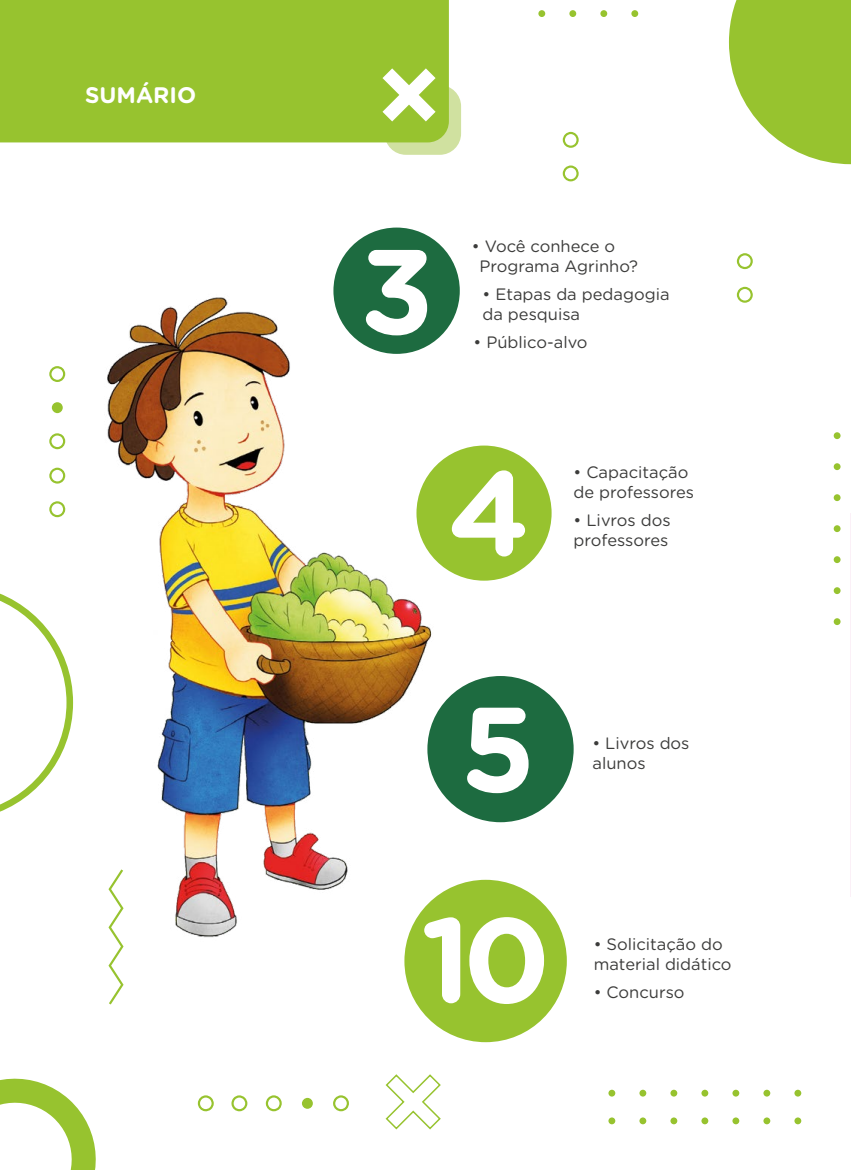
<style>
.page{position:relative;width:851px;height:1170px;background:#fff}
.page>*{position:absolute;margin:0;border:0;box-sizing:border-box;transform-origin:0 0}
.t1{font:700 120px/210.8px "Gotham Rounded";color:#fff;text-align:center}
.t2{font:700 22.5px "Gotham Rounded";color:#fff}
.t3{font:16.5px/19.8px "Gotham Rounded";color:#3c3c3b}
</style>
<div class="page">
<img style="left:107px;top:297px;width:326px;height:650px">
<div style="left:384px;top:85px;width:77px;height:70px;background:#d0e1a0;border-radius:21px"></div>
<div style="left:0;top:0;width:449px;height:142px;background:#97c32f"></div>
<svg style="left:382px;top:68px;width:53px;height:53px"></svg>
<div style="left:404px;top:879px;width:162px;height:163px;background:#97c32f;border-radius:50%"></div>
<div style="left:333px;top:227px;width:126px;height:127px;background:#1d6b40;border-radius:50%"></div>
<div style="left:416px;top:445px;width:135px;height:135px;background:#97c32f;border-radius:50%"></div>
<div style="left:427px;top:676px;width:146px;height:146px;background:#1d6b40;border-radius:50%"></div>
<svg style="left:49px;top:501px;width:16px;height:16px"></svg>
<div style="left:52px;top:402px;width:11px;height:11px;background:#97c32f;border-radius:50%"></div>
<svg style="left:49px;top:467px;width:16px;height:16px"></svg>
<svg style="left:49px;top:433px;width:16px;height:16px"></svg>
<svg style="left:49px;top:366px;width:16px;height:16px"></svg>
<svg style="left:0;top:1078px;width:96px;height:91px"></svg>
<svg style="left:0;top:593px;width:73px;height:219px"></svg>
<div style="left:608px;top:1089px;width:7px;height:7px;background:#97c32f;border-radius:50%"></div>
<div style="left:639px;top:1089px;width:7px;height:7px;background:#97c32f;border-radius:50%"></div>
<div style="left:670px;top:1089px;width:7px;height:7px;background:#97c32f;border-radius:50%"></div>
<div style="left:701px;top:1089px;width:7px;height:7px;background:#97c32f;border-radius:50%"></div>
<div style="left:732px;top:1089px;width:7px;height:7px;background:#97c32f;border-radius:50%"></div>
<div style="left:763px;top:1089px;width:7px;height:7px;background:#97c32f;border-radius:50%"></div>
<div style="left:794px;top:1089px;width:7px;height:7px;background:#97c32f;border-radius:50%"></div>
<div style="left:608px;top:1117px;width:7px;height:7px;background:#97c32f;border-radius:50%"></div>
<div style="left:639px;top:1117px;width:7px;height:7px;background:#97c32f;border-radius:50%"></div>
<div style="left:670px;top:1117px;width:7px;height:7px;background:#97c32f;border-radius:50%"></div>
<div style="left:701px;top:1117px;width:7px;height:7px;background:#97c32f;border-radius:50%"></div>
<div style="left:732px;top:1117px;width:7px;height:7px;background:#97c32f;border-radius:50%"></div>
<div style="left:763px;top:1117px;width:7px;height:7px;background:#97c32f;border-radius:50%"></div>
<div style="left:794px;top:1117px;width:7px;height:7px;background:#97c32f;border-radius:50%"></div>
<svg style="left:108px;top:869px;width:15px;height:135px"></svg>
<svg style="left:385px;top:1074px;width:56px;height:56px"></svg>
<svg style="left:729px;top:0;width:121px;height:164px"></svg>
<svg style="left:562px;top:165px;width:16px;height:16px"></svg>
<svg style="left:562px;top:132px;width:16px;height:16px"></svg>
<div style="left:538px;top:10px;width:7px;height:7px;background:#97c32f;border-radius:50%"></div>
<div style="left:569px;top:10px;width:7px;height:7px;background:#97c32f;border-radius:50%"></div>
<div style="left:600px;top:10px;width:7px;height:7px;background:#97c32f;border-radius:50%"></div>
<div style="left:631px;top:10px;width:7px;height:7px;background:#97c32f;border-radius:50%"></div>
<svg style="left:198px;top:1095px;width:16px;height:16px"></svg>
<div style="left:302px;top:1097px;width:11px;height:11px;background:#97c32f;border-radius:50%"></div>
<svg style="left:231px;top:1095px;width:16px;height:16px"></svg>
<svg style="left:266px;top:1095px;width:16px;height:16px"></svg>
<svg style="left:333px;top:1095px;width:16px;height:16px"></svg>
<svg style="left:736px;top:287px;width:16px;height:16px"></svg>
<svg style="left:736px;top:253px;width:16px;height:16px"></svg>
<hr style="left:849px;top:512px;width:1px;height:384px;background:#fbf0f7">
<div style="left:833px;top:432px;width:7px;height:7px;background:#97c32f;border-radius:50%"></div>
<div style="left:833px;top:463px;width:7px;height:7px;background:#97c32f;border-radius:50%"></div>
<div style="left:833px;top:494px;width:7px;height:7px;background:#97c32f;border-radius:50%"></div>
<div style="left:833px;top:525px;width:7px;height:7px;background:#97c32f;border-radius:50%"></div>
<div style="left:833px;top:556px;width:7px;height:7px;background:#97c32f;border-radius:50%"></div>
<div style="left:833px;top:587px;width:7px;height:7px;background:#97c32f;border-radius:50%"></div>
<div style="left:833px;top:618px;width:7px;height:7px;background:#97c32f;border-radius:50%"></div>
<h2 class="t2" style="left:85px;top:79px;width:113px">SUMÁRIO</h2>
<h1 class="t1" style="left:359px;top:181px;width:76px">3</h1>
<p class="t3" style="left:479px;top:235px;width:160px;text-indent:-8px">• Você conhece o<br>Programa Agrinho?</p>
<p class="t3" style="left:482px;top:283px;width:188px">• Etapas da pedagogia da pesquisa</p>
<p class="t3" style="left:473px;top:332px;width:116px">• Público-alvo</p>
<h1 class="t1" style="left:447px;top:403px;width:84px">4</h1>
<p class="t3" style="left:573px;top:461px;width:122px">• Capacitação de professores</p>
<p class="t3" style="left:573px;top:509px;width:99px">• Livros dos</p>
<p class="t3" style="left:573px;top:529px;width:96px">professores</p>
<h1 class="t1" style="left:420px;top:638px;width:131px">5<br>10</h1>
<p class="t3" style="left:592px;top:732px;width:99px">• Livros dos alunos</p>
<p class="t3" style="left:593px;top:933px;width:139px">• Solicitação do material didático</p>
<p class="t3" style="left:593px;top:981px;width:92px">• Concurso</p>
</div>
